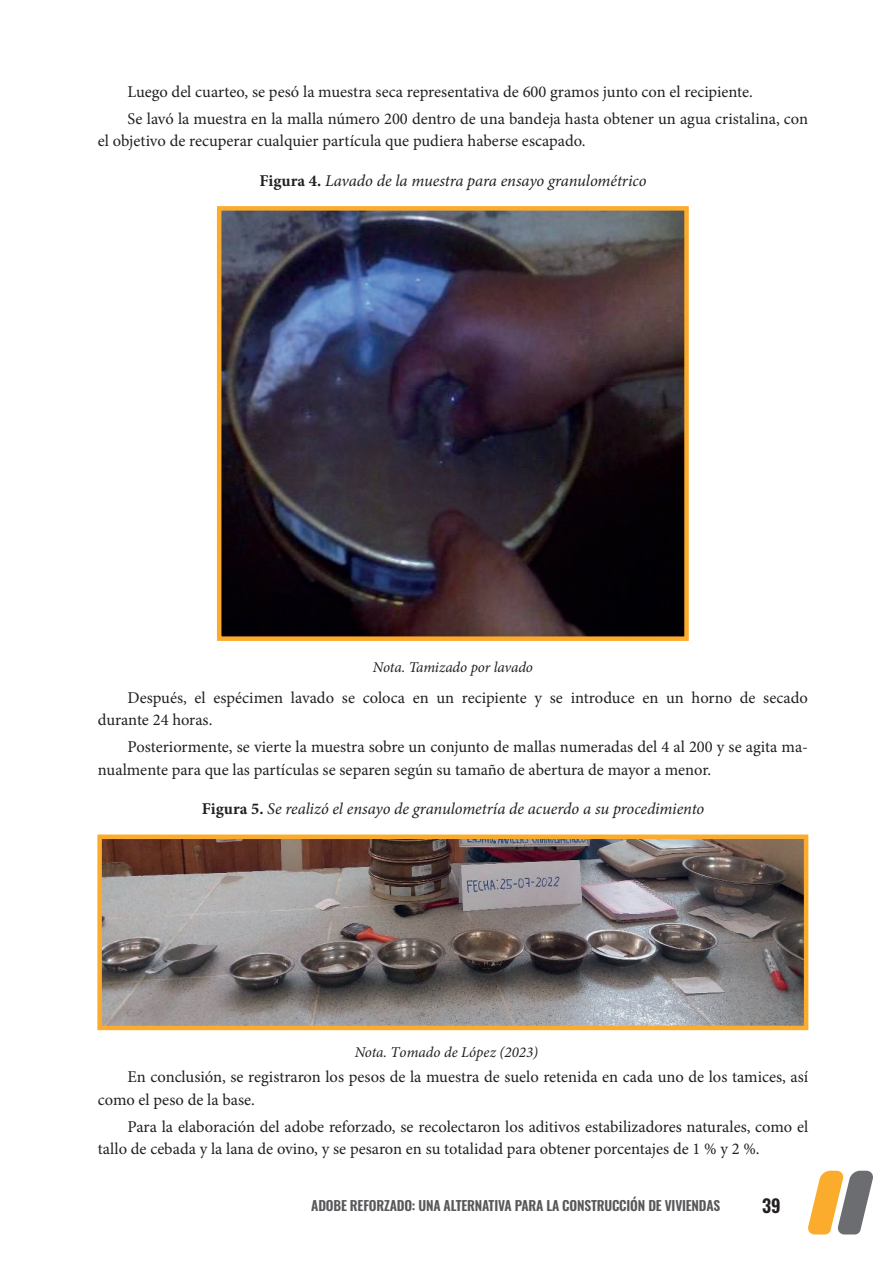
<style>
.page{position:relative;width:893px;height:1263px;background:#fff}
.page>*{position:absolute;margin:0;border:0;box-sizing:border-box;transform-origin:0 0}
.t1{font:600 18px "Oswald";color:#231f20}
.t2{font:16.5px/22.5px "Minion Pro";color:#231f20}
.t3{font:italic 16.5px "Minion Pro";letter-spacing:-.005em;color:#231f20}
.t4{font:italic 15px "Minion Pro";letter-spacing:-.005em;color:#231f20}
.t5{font:600 13.5px "Oswald";letter-spacing:-.015em;color:#57585a}
.s1{font-weight:700;font-style:normal}
</style>
<div class="page">
<svg style="left:808px;top:1171px;width:65px;height:63px"></svg>
<img style="left:222px;top:211px;width:462px;height:425px">
<div style="left:217px;top:206px;width:472px;height:435px;border:4px solid #fbac2d"></div>
<img style="left:102px;top:839px;width:701px;height:186px">
<div style="left:97px;top:834px;width:711px;height:196px;border:4px solid #fbac2d"></div>
<p class="t2" style="left:128px;top:78px;width:682px;line-height:26.7px">Luego del cuarteo, se pesó la muestra seca representativa de 600 gramos junto con el recipiente.<br>Se lavó la muestra en la malla número 200 dentro de una bandeja hasta obtener un agua cristalina, con</p>
<p class="t2" style="left:98px;top:130px;width:489px">el objetivo de recuperar cualquier partícula que pudiera haberse escapado.</p>
<p class="t3" style="left:260px;top:169px;width:388px"><span class="s1">Figura 4.</span> Lavado de la muestra para ensayo granulométrico</p>
<p class="t4" style="left:373px;top:657px;width:162px">Nota. Tamizado por lavado</p>
<p class="t2" style="left:98px;top:686px;width:712px;text-indent:30px">Después, el espécimen lavado se coloca en un recipiente y se introduce en un horno de secado durante 24 horas.</p>
<p class="t2" style="left:98px;top:736px;width:712px;text-indent:30px">Posteriormente, se vierte la muestra sobre un conjunto de mallas numeradas del 4 al 200 y se agita ma&shy;nualmente para que las partículas se separen según su tamaño de abertura de mayor a menor.</p>
<p class="t3" style="left:202px;top:798px;width:504px"><span class="s1">Figura 5.</span> Se realizó el ensayo de granulometría de acuerdo a su procedimiento</p>
<p class="t4" style="left:355px;top:1042px;width:185px">Nota. Tomado de López (2023)</p>
<p class="t2" style="left:98px;top:1066px;width:712px;text-indent:30px">En conclusión, se registraron los pesos de la muestra de suelo retenida en cada uno de los tamices, así como el peso de la base.</p>
<p class="t2" style="left:98px;top:1115px;width:712px;text-indent:30px">Para la elaboración del adobe reforzado, se recolectaron los aditivos estabilizadores naturales, como el tallo de cebada y la lana de ovino, y se pesaron en su totalidad para obtener porcentajes de 1 % y 2 %.</p>
<p class="t5" style="left:311px;top:1198px;width:410px">ADOBE REFORZADO: UNA ALTERNATIVA PARA LA CONSTRUCCIÓN DE VIVIENDAS</p>
<p class="t1" style="left:762px;top:1196px;width:20px">39</p>
</div>
